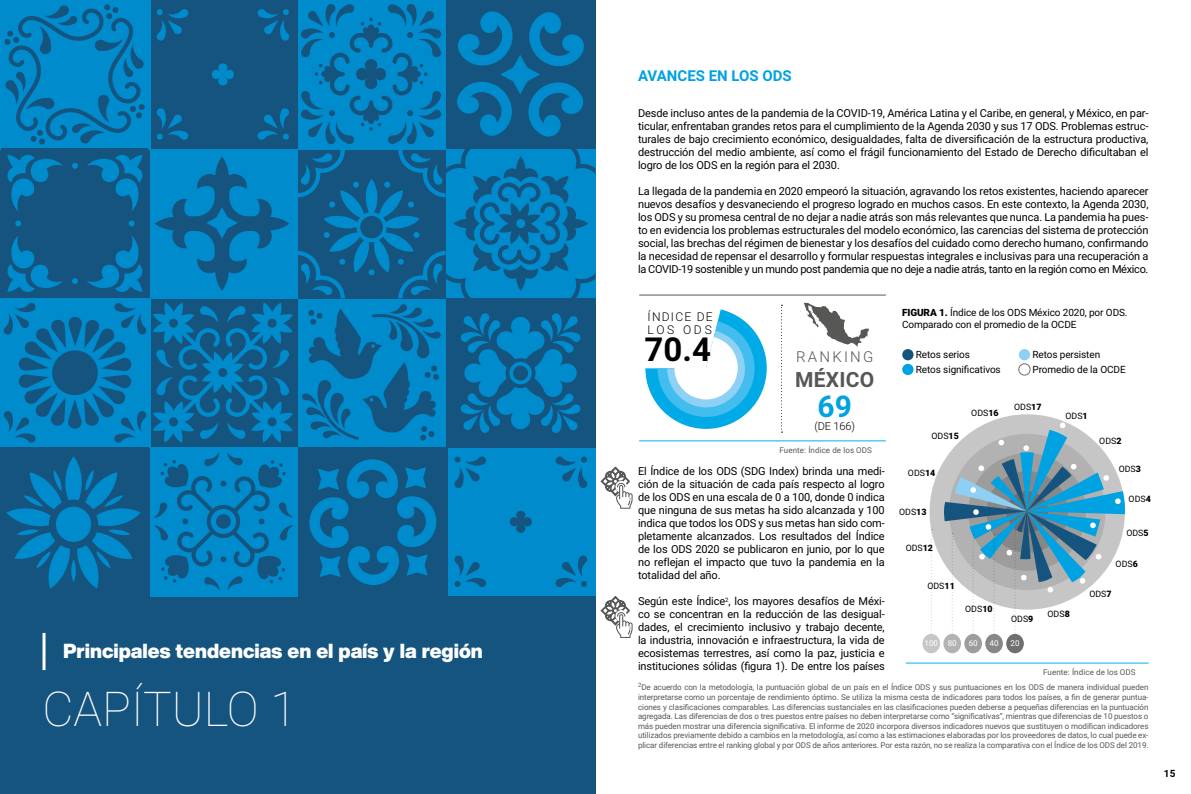
<style>
.page{position:relative;width:1191px;height:794px;background:#fff}
.page>*{position:absolute;margin:0;border:0;box-sizing:border-box;transform-origin:0 0}
.t1{font:100 48px "Roboto";color:#fff}
.t2{font:700 33px "Roboto";color:#000}
.t3{font:700 30px "Roboto";color:#00a2e2}
.t4{font:700 21px "Roboto";letter-spacing:.01em;color:#575756}
.t5{font:900 20px "Helvetica Now Display";color:#fff}
.t6{font:700 15px "Roboto";color:#00a2e2}
.t7{font:300 15px "Roboto";letter-spacing:.15em;color:#575756}
.t8{font:300 12.1px/13.2px "Roboto";letter-spacing:.1em;color:#000}
.t9{font:11px/13px "Roboto";letter-spacing:-.01em;color:#000;text-align:justify}
.t10{font:300 11px "Roboto";color:#000}
.t11{font:10px/14.8px "Roboto";letter-spacing:-.01em;color:#000}
.t12{font:700 10px "Roboto";color:#000}
.t13{font:8.8px "Roboto";color:#000}
.t14{font:8px/9.6px "Roboto";letter-spacing:-.01em;color:#575756;text-align:justify}
.t15{font:8px "Roboto";letter-spacing:.01em;color:#575756}
.t16{font:8px "Roboto";color:#fff}
.s1{font-weight:900}
</style>
<div class="page">
<div style="left:0;top:0;width:595px;height:794px;background:#165480"></div>
<svg style="left:150px;top:298px;width:3px;height:149px"></svg>
<div style="left:298px;top:298px;width:148px;height:149px;background:#008bcc"></div>
<div style="left:0;top:0;width:150px;height:149px;background:#008bcc"></div>
<svg style="left:4px;top:4px;width:141px;height:141px"></svg>
<svg style="left:87px;top:155px;width:56px;height:56px"></svg>
<svg style="left:7px;top:236px;width:56px;height:56px"></svg>
<svg style="left:7px;top:155px;width:56px;height:56px"></svg>
<svg style="left:87px;top:236px;width:56px;height:56px"></svg>
<svg style="left:128px;top:220px;width:7px;height:7px"></svg>
<svg style="left:15px;top:220px;width:6px;height:7px"></svg>
<svg style="left:72px;top:163px;width:6px;height:6px"></svg>
<svg style="left:72px;top:278px;width:6px;height:6px"></svg>
<div style="left:298px;top:0;width:148px;height:150px;background:#008bcc"></div>
<div style="left:446px;top:447px;width:149px;height:149px;background:#008bcc"></div>
<div style="left:516px;top:511px;width:9px;height:11px;background:#165480;border-radius:4px"></div>
<div style="left:510px;top:517px;width:11px;height:9px;background:#165480;border-radius:4px"></div>
<div style="left:516px;top:522px;width:9px;height:11px;background:#165480;border-radius:4px"></div>
<div style="left:521px;top:517px;width:11px;height:9px;background:#165480;border-radius:4px"></div>
<svg style="left:555px;top:456px;width:33px;height:32px"></svg>
<svg style="left:454px;top:456px;width:32px;height:32px"></svg>
<svg style="left:454px;top:555px;width:32px;height:32px"></svg>
<svg style="left:555px;top:555px;width:32px;height:32px"></svg>
<div style="left:150px;top:447px;width:147px;height:150px;background:#008bcc"></div>
<svg style="left:153px;top:452px;width:140px;height:139px"></svg>
<div style="left:150px;top:149px;width:148px;height:149px;background:#008bcc"></div>
<div style="left:0;top:298px;width:150px;height:149px;background:#008bcc"></div>
<svg style="left:3px;top:303px;width:144px;height:140px"></svg>
<div style="left:52px;top:350px;width:46px;height:45px;background:#165480;border-radius:50%"></div>
<div style="left:298px;top:447px;width:149px;height:150px;background:#165480"></div>
<svg style="left:309px;top:459px;width:127px;height:126px"></svg>
<svg style="left:6px;top:456px;width:135px;height:132px"></svg>
<div style="left:49px;top:499px;width:49px;height:50px;background:#165480;border-radius:50%"></div>
<div style="left:56px;top:506px;width:35px;height:36px;background:#008bcc;border-radius:50%"></div>
<div style="left:446px;top:298px;width:149px;height:150px;background:#165480"></div>
<svg style="left:153px;top:4px;width:442px;height:439px"></svg>
<hr style="left:43px;top:633px;width:3px;height:37px;background:#fff">
<div style="left:929px;top:414px;width:195px;height:195px;background:#c6c6c6;border-radius:50%"></div>
<svg style="left:931px;top:529px;width:1px;height:105px"></svg>
<svg style="left:942px;top:422px;width:183px;height:214px"></svg>
<div style="left:922px;top:634px;width:18px;height:19px;background:#c6c6c6;border-radius:50%"></div>
<div style="left:943px;top:634px;width:18px;height:19px;background:#b3b2b2;border-radius:50%"></div>
<div style="left:964px;top:634px;width:18px;height:19px;background:#9d9d9c;border-radius:50%"></div>
<div style="left:985px;top:634px;width:18px;height:19px;background:#878787;border-radius:50%"></div>
<div style="left:1006px;top:634px;width:17px;height:19px;background:#706f6f;border-radius:50%"></div>
<div style="left:902px;top:364px;width:11px;height:11px;background:#00a2e2;border-radius:50%"></div>
<div style="left:902px;top:349px;width:11px;height:11px;background:#165480;border-radius:50%"></div>
<div style="left:1018px;top:363px;width:12px;height:12px;border:1px solid #706f6f;border-radius:50%"></div>
<div style="left:1018px;top:349px;width:12px;height:11px;background:#8dd0f3;border-radius:50%"></div>
<hr style="left:639px;top:440px;width:247px;height:1px;background:#00b4ea">
<hr style="left:639px;top:294px;width:247px;height:1px;background:#575756">
<svg style="left:645px;top:309px;width:121px;height:120px"></svg>
<svg style="left:800px;top:303px;width:69px;height:44px"></svg>
<svg style="left:781px;top:305px;width:1px;height:127px"></svg>
<hr style="left:905px;top:662px;width:243px;height:1px;background:#00b4ea">
<svg style="left:601px;top:467px;width:31px;height:42px"></svg>
<svg style="left:601px;top:596px;width:31px;height:42px"></svg>
<h3 class="t5" style="left:63px;top:637px;width:421px">Principales tendencias en el país y la región</h3>
<h1 class="t1" style="left:43px;top:675px;width:256px">CAPÍTULO 1</h1>
<h3 class="t6" style="left:638px;top:65px;width:155px">AVANCES EN LOS ODS</h3>
<p class="t9" style="left:638px;top:106px;width:512px">Desde incluso antes de la pandemia de la COVID-19, América Latina y el Caribe, en general, y México, en par&shy;ticular, enfrentaban grandes retos para el cumplimiento de la Agenda 2030 y sus 17 ODS. Problemas estruc&shy;turales de bajo crecimiento económico, desigualdades, falta de diversificación de la estructura productiva, destrucción del medio ambiente, así como el frágil funcionamiento del Estado de Derecho dificultaban el logro de los ODS en la región para el 2030.</p>
<p class="t9" style="left:638px;top:184px;width:512px">La llegada de la pandemia en 2020 empeoró la situación, agravando los retos existentes, haciendo aparecer nuevos desafíos y desvaneciendo el progreso logrado en muchos casos. En este contexto, la Agenda 2030, los ODS y su promesa central de no dejar a nadie atrás son más relevantes que nunca. La pandemia ha pues&shy;to en evidencia los problemas estructurales del modelo económico, las carencias del sistema de protección social, las brechas del régimen de bienestar y los desafíos del cuidado como derecho humano, confirmando la necesidad de repensar el desarrollo y formular respuestas integrales e inclusivas para una recuperación a la COVID-19 sostenible y un mundo post pandemia que no deje a nadie atrás, tanto en la región como en México.</p>
<p class="t8" style="left:647px;top:309px;width:67px">ÍNDICE DE<br>LOS ODS</p>
<h2 class="t2" style="left:644px;top:326px;width:68px">70.4</h2>
<h3 class="t7" style="left:796px;top:346px;width:79px">RANKING</h3>
<h3 class="t4" style="left:795px;top:365px;width:80px">MÉXICO</h3>
<h3 class="t3" style="left:817px;top:385px;width:36px">69</h3>
<p class="t10" style="left:814px;top:418px;width:42px">(DE 166)</p>
<p class="t15" style="left:779px;top:444px;width:94px">Fuente: Índice de los ODS</p>
<p class="t11" style="left:902px;top:306px;width:227px;line-height:12px"><span class="s1">FIGURA 1.</span> Índice de los ODS México 2020, por ODS.<br>Comparado con el promedio de la OCDE</p>
<p class="t11" style="left:916px;top:347px;width:86px">Retos serios<br>Retos significativos</p>
<p class="t11" style="left:1032px;top:347px;width:95px">Retos persisten<br>Promedio de la OCDE</p>
<p class="t13" style="left:931px;top:430px;width:29px">ODS<span class="s1">15</span></p>
<p class="t13" style="left:971px;top:407px;width:29px">ODS<span class="s1">16</span></p>
<p class="t13" style="left:1014px;top:400px;width:29px">ODS<span class="s1">17</span></p>
<p class="t13" style="left:1065px;top:410px;width:24px">ODS<span class="s1">1</span></p>
<p class="t13" style="left:1099px;top:435px;width:24px">ODS<span class="s1">2</span></p>
<p class="t13" style="left:1118px;top:462px;width:24px">ODS<span class="s1">3</span></p>
<p class="t9" style="left:638px;top:464px;width:248px">El Índice de los ODS (SDG Index) brinda una medi&shy;ción de la situación de cada país respecto al logro de los ODS en una escala de 0 a 100, donde 0 indica que ninguna de sus metas ha sido alcanzada y 100 indica que todos los ODS y sus metas han sido com&shy;pletamente alcanzados. Los resultados del Índice de los ODS 2020 se publicaron en junio, por lo que no reflejan el impacto que tuvo la pandemia en la totalidad del año.</p>
<p class="t9" style="left:638px;top:594px;width:248px">Según este Índice<sup>2</sup>, los mayores desafíos de Méxi&shy;co se concentran en la reducción de las desigual&shy;dades, el crecimiento inclusivo y trabajo decente, la industria, innovación e infraestructura, la vida de ecosistemas terrestres, así como la paz, justicia e instituciones sólidas (figura 1). De entre los países</p>
<p class="t14" style="left:638px;top:682px;width:512px"><sup>2</sup>De acuerdo con la metodología, la puntuación global de un país en el Índice ODS y sus puntuaciones en los ODS de manera individual pueden interpretarse como un porcentaje de rendimiento óptimo. Se utiliza la misma cesta de indicadores para todos los países, a fin de generar puntua&shy;ciones y clasificaciones comparables. Las diferencias sustanciales en las clasificaciones pueden deberse a pequeñas diferencias en la puntuación agregada. Las diferencias de dos o tres puestos entre países no deben interpretarse como “significativas”, mientras que diferencias de 10 puestos o más pueden mostrar una diferencia significativa. El informe de 2020 incorpora diversos indicadores nuevos que sustituyen o modifican indicadores utilizados previamente debido a cambios en la metodología, así como a las estimaciones elaboradas por los proveedores de datos, lo cual puede ex&shy;plicar diferencias entre el ranking global y por ODS de años anteriores. Por esta razón, no se realiza la comparativa con el Índice de los ODS del 2019.</p>
<p class="t13" style="left:908px;top:466px;width:29px">ODS<span class="s1">14</span></p>
<p class="t13" style="left:1128px;top:493px;width:24px">ODS<span class="s1">4</span></p>
<p class="t13" style="left:899px;top:506px;width:29px">ODS<span class="s1">13</span></p>
<p class="t13" style="left:1126px;top:526px;width:24px">ODS<span class="s1">5</span></p>
<p class="t13" style="left:905px;top:542px;width:29px">ODS<span class="s1">12</span></p>
<p class="t13" style="left:1115px;top:558px;width:24px">ODS<span class="s1">6</span></p>
<p class="t13" style="left:927px;top:580px;width:29px">ODS<span class="s1">11</span></p>
<p class="t13" style="left:1089px;top:587px;width:24px">ODS<span class="s1">7</span></p>
<p class="t13" style="left:965px;top:602px;width:29px">ODS<span class="s1">10</span></p>
<p class="t13" style="left:1047px;top:607px;width:24px">ODS<span class="s1">8</span></p>
<p class="t13" style="left:1011px;top:612px;width:24px">ODS<span class="s1">9</span></p>
<p class="t16" style="left:924px;top:638px;width:34px">100 80</p>
<p class="t16" style="left:968px;top:638px;width:10px">60</p>
<p class="t16" style="left:989px;top:638px;width:10px">40</p>
<p class="t16" style="left:1010px;top:638px;width:10px">20</p>
<p class="t15" style="left:1043px;top:666px;width:94px">Fuente: Índice de los ODS</p>
<p class="t12" style="left:1164px;top:766px;width:13px">15</p>
</div>
